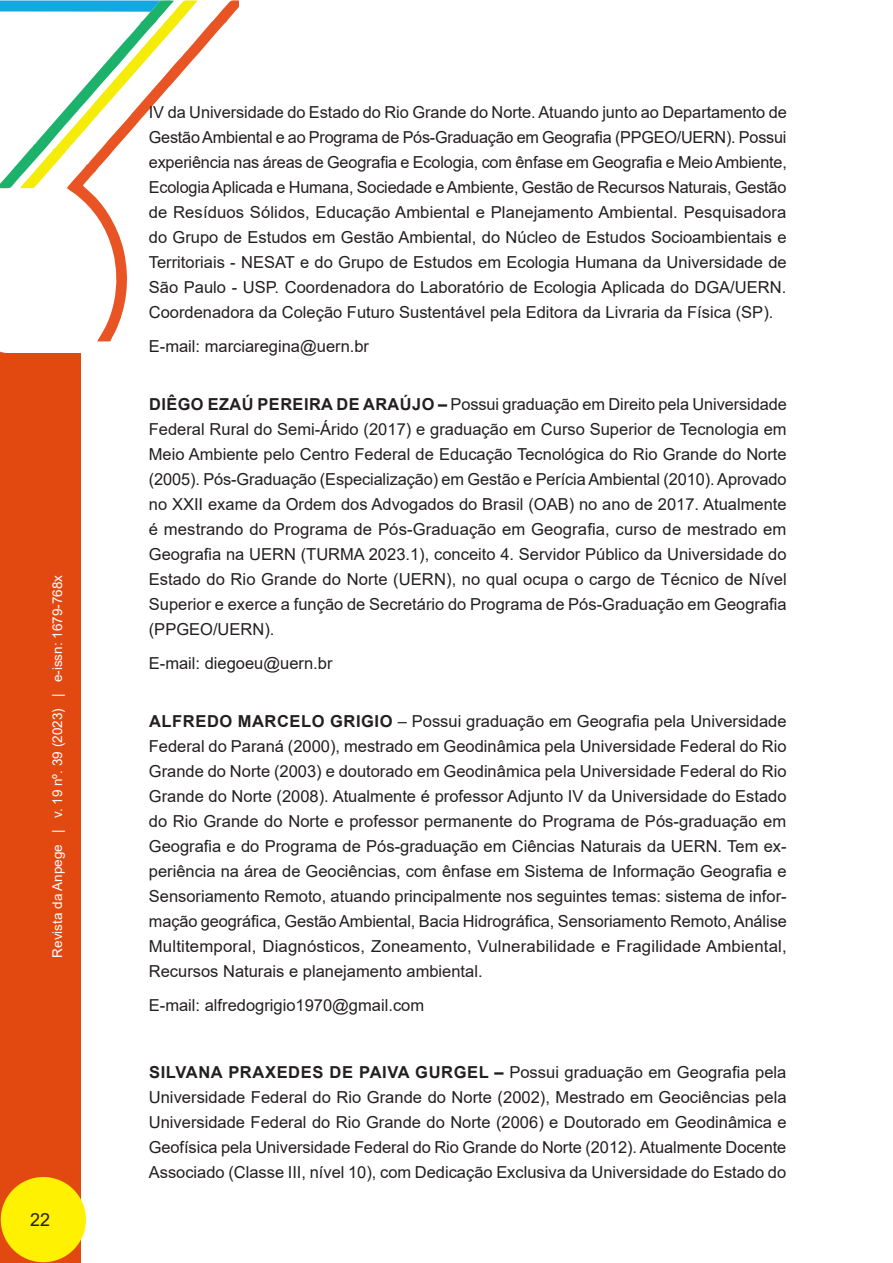
<style>
.page{position:relative;width:893px;height:1263px;background:#fff}
.page>*{position:absolute;margin:0;border:0;box-sizing:border-box;transform-origin:0 0}
.t1{font:18px "Arial";color:#231f20}
._11_SOBRE_O_AUTOR{font:16.5px/25px "Arial";color:#231f20;text-align:justify}
.t2{font:13.5px "Arial";color:#fff}
.s1{font-weight:700}
</style>
<div class="page">
<svg style="left:0;top:351px;width:19px;height:3px"></svg>
<svg style="left:69px;top:0;width:170px;height:341px"></svg>
<svg style="left:0;top:0;width:198px;height:190px"></svg>
<div style="left:0;top:354px;width:80px;height:909px;background:#e24911"></div>
<div style="left:1px;top:1177px;width:85px;height:85px;background:#fff101;border-radius:50%"></div>
<p class="t2" style="left:48px;top:957px;width:384px;rotate:-90deg">Revista da Anpege | v. 19 nº. 39 (2023) | e-issn: 1679-768x</p>
<p class="t1" style="left:30px;top:1207px;width:22px">22</p>
<p class="_11_SOBRE_O_AUTOR" style="left:149px;top:100px;width:640px">IV da Universidade do Estado do Rio Grande do Norte. Atuando junto ao Departamento de Gestão Ambiental e ao Programa de Pós-Graduação em Geografia (PPGEO/UERN). Possui experiência nas áreas de Geografia e Ecologia, com ênfase em Geografia e Meio Ambiente, Ecologia Aplicada e Humana, Sociedade e Ambiente, Gestão de Recursos Naturais, Gestão de Resíduos Sólidos, Educação Ambiental e Planejamento Ambiental. Pesquisadora do Grupo de Estudos em Gestão Ambiental, do Núcleo de Estudos Socioambientais e Territoriais - NESAT e do Grupo de Estudos em Ecologia Humana da Universidade de São Paulo - USP. Coordenadora do Laboratório de Ecologia Aplicada do DGA/UERN.<br>Coordenadora da Coleção Futuro Sustentável pela Editora da Livraria da Física (SP).</p>
<p class="_11_SOBRE_O_AUTOR" style="left:149px;top:333px;width:222px">E-mail: marciaregina@uern.br</p>
<p class="_11_SOBRE_O_AUTOR" style="left:149px;top:392px;width:639px"><span class="s1">DIÊGO EZAÚ PEREIRA DE ARAÚJO –</span> Possui graduação em Direito pela Universidade Federal Rural do Semi-Árido (2017) e graduação em Curso Superior de Tecnologia em Meio Ambiente pelo Centro Federal de Educação Tecnológica do Rio Grande do Norte (2005). Pós-Graduação (Especialização) em Gestão e Perícia Ambiental (2010). Aprovado no XXII exame da Ordem dos Advogados do Brasil (OAB) no ano de 2017. Atualmente é mestrando do Programa de Pós-Graduação em Geografia, curso de mestrado em Geografia na UERN (TURMA 2023.1), conceito 4. Servidor Público da Universidade do Estado do Rio Grande do Norte (UERN), no qual ocupa o cargo de Técnico de Nível Superior e exerce a função de Secretário do Programa de Pós-Graduação em Geografia (PPGEO/UERN).</p>
<p class="_11_SOBRE_O_AUTOR" style="left:149px;top:650px;width:185px">E-mail: diegoeu@uern.br</p>
<p class="_11_SOBRE_O_AUTOR" style="left:149px;top:709px;width:639px"><span class="s1">ALFREDO MARCELO GRIGIO</span> – Possui graduação em Geografia pela Universidade Federal do Paraná (2000), mestrado em Geodinâmica pela Universidade Federal do Rio Grande do Norte (2003) e doutorado em Geodinâmica pela Universidade Federal do Rio Grande do Norte (2008). Atualmente é professor Adjunto IV da Universidade do Estado do Rio Grande do Norte e professor permanente do Programa de Pós-graduação em Geografia e do Programa de Pós-graduação em Ciências Naturais da UERN. Tem ex&shy;periência na área de Geociências, com ênfase em Sistema de Informação Geografia e Sensoriamento Remoto, atuando principalmente nos seguintes temas: sistema de infor&shy;mação geográfica, Gestão Ambiental, Bacia Hidrográfica, Sensoriamento Remoto, Análise Multitemporal, Diagnósticos, Zoneamento, Vulnerabilidade e Fragilidade Ambiental, Recursos Naturais e planejamento ambiental.</p>
<p class="_11_SOBRE_O_AUTOR" style="left:149px;top:992px;width:277px">E-mail: alfredogrigio1970@gmail.com</p>
<p class="_11_SOBRE_O_AUTOR" style="left:149px;top:1059px;width:639px"><span class="s1">SILVANA PRAXEDES DE PAIVA GURGEL –</span> Possui graduação em Geografia pela Universidade Federal do Rio Grande do Norte (2002), Mestrado em Geociências pela Universidade Federal do Rio Grande do Norte (2006) e Doutorado em Geodinâmica e Geofísica pela Universidade Federal do Rio Grande do Norte (2012). Atualmente Docente Associado (Classe III, nível 10), com Dedicação Exclusiva da Universidade do Estado do</p>
</div>
